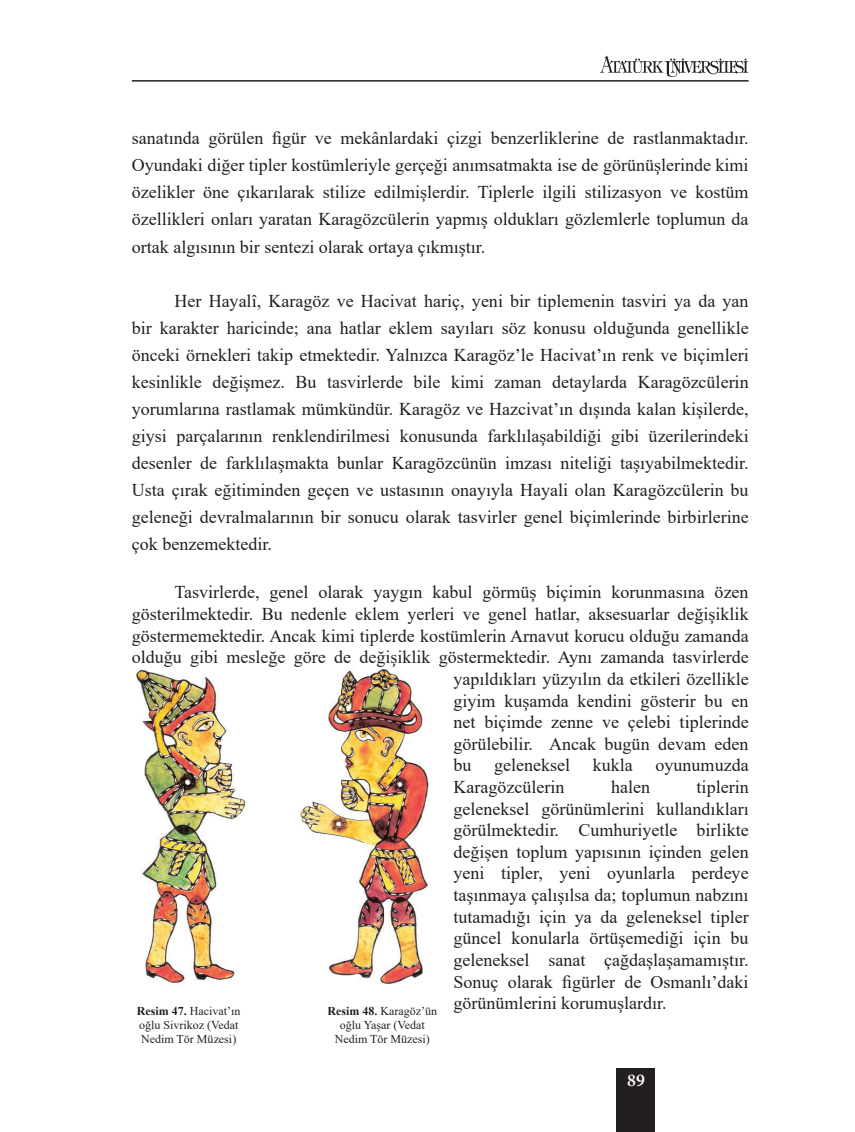
<style>
.page{position:relative;width:855px;height:1132px;background:#fff}
.page>*{position:absolute;margin:0;border:0;box-sizing:border-box;transform-origin:0 0}
.thomicb{font:18px/27px "Times New Roman";color:#231f20;text-align:justify}
.t1{font:600 18px "Minion Pro";color:#fff}
.t2{font:12px/14.4px "Times New Roman";color:#231f20}
.s1{font-weight:700}
</style>
<div class="page">
<hr style="left:132px;top:80px;width:616px;height:2px;background:#231f20">
<div style="left:617px;top:1067px;width:38px;height:64px;background:#231f20"></div>
<svg style="left:600px;top:55px;width:148px;height:22px"></svg>
<img style="left:136px;top:668px;width:110px;height:315px">
<img style="left:300px;top:668px;width:129px;height:316px">
<p class="thomicb" style="left:132px;top:124px;width:618px">sanatında görülen figür ve mekânlardaki çizgi benzerliklerine de rastlanmaktadır.<br>Oyundaki diğer tipler kostümleriyle gerçeği anımsatmakta ise de görünüşlerinde kimi özelikler öne çıkarılarak stilize edilmişlerdir. Tiplerle ilgili stilizasyon ve kostüm özellikleri onları yaratan Karagözcülerin yapmış oldukları gözlemlerle toplumun da ortak algısının bir sentezi olarak ortaya çıkmıştır.</p>
<p class="thomicb" style="left:132px;top:286px;width:618px;text-indent:43px">Her Hayalî, Karagöz ve Hacivat hariç, yeni bir tiplemenin tasviri ya da yan bir karakter haricinde; ana hatlar eklem sayıları söz konusu olduğunda genellikle önceki örnekleri takip etmektedir. Yalnızca Karagöz’le Hacivat’ın renk ve biçimleri kesinlikle değişmez. Bu tasvirlerde bile kimi zaman detaylarda Karagözcülerin yorumlarına rastlamak mümkündür. Karagöz ve Hazcivat’ın dışında kalan kişilerde, giysi parçalarının renklendirilmesi konusunda farklılaşabildiği gibi üzerilerindeki desenler de farklılaşmakta bunlar Karagözcünün imzası niteliği taşıyabilmektedir.<br>Usta çırak eğitiminden geçen ve ustasının onayıyla Hayali olan Karagözcülerin bu geleneği devralmalarının bir sonucu olarak tasvirler genel biçimlerinde birbirlerine çok benzemektedir.</p>
<p class="thomicb" style="left:174px;top:578px;width:576px">Tasvirlerde, genel olarak yaygın kabul görmüş biçimin korunmasına özen</p>
<p class="thomicb" style="left:132px;top:599px;width:618px">gösterilmektedir. Bu nedenle eklem yerleri ve genel hatlar, aksesuarlar değişiklik</p>
<p class="thomicb" style="left:132px;top:621px;width:618px">göstermemektedir. Ancak kimi tiplerde kostümlerin Arnavut korucu olduğu zamanda</p>
<p class="thomicb" style="left:132px;top:643px;width:618px">olduğu gibi mesleğe göre de değişiklik göstermektedir. Aynı zamanda tasvirlerde</p>
<p class="thomicb" style="left:453px;top:664px;width:296px">yapıldıkları yüzyılın da etkileri özellikle</p>
<p class="thomicb" style="left:453px;top:686px;width:296px">giyim kuşamda kendini gösterir bu en</p>
<p class="thomicb" style="left:453px;top:707px;width:296px">net biçimde zenne ve çelebi tiplerinde</p>
<p class="thomicb" style="left:453px;top:729px;width:296px">görülebilir. Ancak bugün devam eden</p>
<p class="thomicb" style="left:453px;top:751px;width:19px">bu</p>
<p class="thomicb" style="left:494px;top:751px;width:77px">geleneksel</p>
<p class="thomicb" style="left:593px;top:751px;width:41px">kukla</p>
<p class="thomicb" style="left:655px;top:751px;width:94px">oyunumuzda</p>
<p class="thomicb" style="left:453px;top:772px;width:112px">Karagözcülerin</p>
<p class="thomicb" style="left:611px;top:772px;width:40px">halen</p>
<p class="thomicb" style="left:453px;top:775px;width:296px;line-height:21.6px;text-indent:243px">tiplerin geleneksel görünümlerini kullandıkları görülmektedir. Cumhuriyetle birlikte değişen toplum yapısının içinden gelen yeni tipler, yeni oyunlarla perdeye taşınmaya çalışılsa da; toplumun nabzını tutamadığı için ya da geleneksel tipler güncel konularla örtüşemediği için bu geleneksel sanat çağdaşlaşamamıştır.<br>Sonuç olarak figürler de Osmanlı’daki görünümlerini korumuşlardır.</p>
<p class="t2" style="left:137px;top:1002px;width:105px"><span class="s1">Resim 47.</span> Hacivat’ın oğlu Sivrikoz (Vedat<br>Nedim Tör Müzesi)</p>
<p class="t2" style="left:327px;top:1002px;width:111px;text-align:center"><span class="s1">Resim 48.</span> Karagöz’ün oğlu Yaşar (Vedat<br>Nedim Tör Müzesi)</p>
<p class="t1" style="left:627px;top:1067px;width:19px">89</p>
</div>
